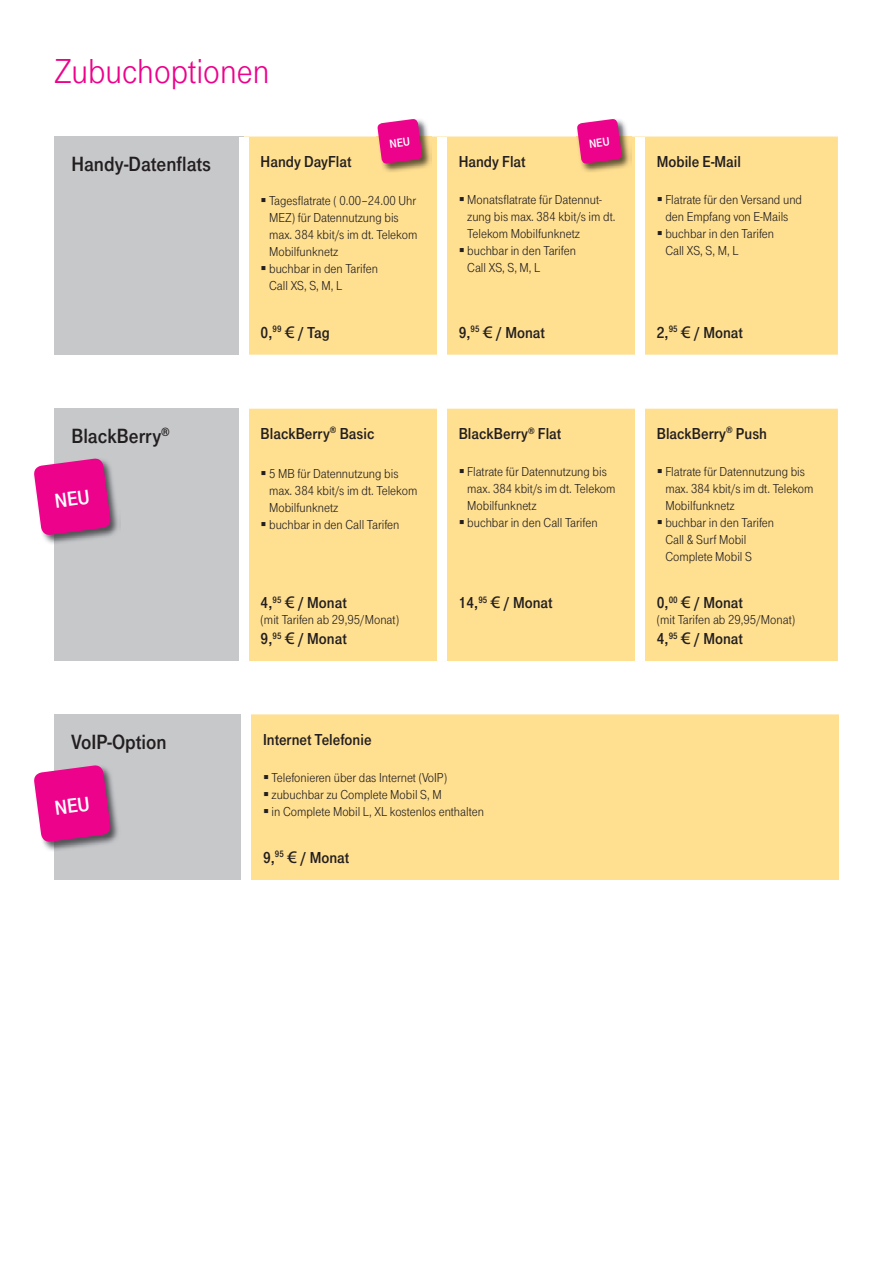
<style>
.page{position:relative;width:893px;height:1263px;background:#fff}
.page>*{position:absolute;margin:0;border:0;box-sizing:border-box;transform-origin:0 0}
.t1{font:36px "Tele Grotesk Norm";color:#ed028c}
.t2{font:21.3px "Tele Grotesk Fett";color:#231f20}
.t3{font:16.5px "Tele Grotesk Fett";color:#231f20}
.t4{font:13.5px/17px "Tele Grotesk Norm";color:#231f20}
.s1{font-family:"Linotype Euro Font Ato F"}
</style>
<div class="page">
<div style="left:54px;top:409px;width:190px;height:252px;background:#c7c8ca"></div>
<div style="left:249px;top:409px;width:589px;height:252px;background:#ffdf90"></div>
<div style="left:437px;top:409px;width:9px;height:169px;background:#fff"></div>
<div style="left:437px;top:578px;width:9px;height:83px;background:#fff"></div>
<div style="left:239px;top:409px;width:9px;height:169px;background:#fff"></div>
<div style="left:239px;top:578px;width:9px;height:83px;background:#fff"></div>
<div style="left:635px;top:409px;width:9px;height:169px;background:#fff"></div>
<div style="left:635px;top:578px;width:9px;height:83px;background:#fff"></div>
<div style="left:54px;top:137px;width:190px;height:218px;background:#c7c8ca"></div>
<div style="left:249px;top:137px;width:589px;height:218px;background:#ffdf90"></div>
<div style="left:437px;top:137px;width:9px;height:170px;background:#fff"></div>
<div style="left:437px;top:307px;width:9px;height:48px;background:#fff"></div>
<div style="left:239px;top:137px;width:9px;height:170px;background:#fff"></div>
<div style="left:239px;top:307px;width:9px;height:48px;background:#fff"></div>
<div style="left:635px;top:137px;width:9px;height:170px;background:#fff"></div>
<div style="left:635px;top:307px;width:9px;height:48px;background:#fff"></div>
<div style="left:54px;top:714px;width:192px;height:166px;background:#c7c8ca"></div>
<div style="left:251px;top:714px;width:588px;height:166px;background:#ffdf90"></div>
<div style="left:242px;top:714px;width:9px;height:119px;background:#fff"></div>
<div style="left:242px;top:833px;width:9px;height:47px;background:#fff"></div>
<img style="left:43px;top:472px;width:75px;height:72px">
<img style="left:377px;top:121px;width:54px;height:52px">
<img style="left:576px;top:121px;width:55px;height:52px">
<img style="left:43px;top:778px;width:75px;height:73px">
<svg style="left:262px;top:471px;width:4px;height:4px"></svg>
<svg style="left:262px;top:522px;width:4px;height:4px"></svg>
<svg style="left:460px;top:469px;width:4px;height:4px"></svg>
<svg style="left:460px;top:520px;width:4px;height:4px"></svg>
<svg style="left:658px;top:469px;width:4px;height:4px"></svg>
<svg style="left:658px;top:520px;width:4px;height:4px"></svg>
<svg style="left:262px;top:198px;width:4px;height:4px"></svg>
<svg style="left:262px;top:266px;width:4px;height:4px"></svg>
<svg style="left:460px;top:197px;width:4px;height:4px"></svg>
<svg style="left:460px;top:248px;width:4px;height:4px"></svg>
<svg style="left:658px;top:197px;width:4px;height:4px"></svg>
<svg style="left:658px;top:231px;width:4px;height:4px"></svg>
<svg style="left:264px;top:775px;width:4px;height:4px"></svg>
<svg style="left:264px;top:792px;width:4px;height:4px"></svg>
<svg style="left:264px;top:809px;width:4px;height:4px"></svg>
<svg style="left:34px;top:458px;width:77px;height:78px;background:#e12594"></svg>
<svg style="left:377px;top:119px;width:46px;height:45px;background:#e2268c"></svg>
<svg style="left:577px;top:119px;width:45px;height:45px;background:#e3238d"></svg>
<svg style="left:34px;top:765px;width:77px;height:78px;background:#e02593"></svg>
<h1 class="t1" style="left:54px;top:51px;width:217px">Zubuchoptionen</h1>
<h2 class="t2" style="left:71px;top:152px;width:141px">Handy-Datenflats</h2>
<p class="t3" style="left:261px;top:152px;width:92px">Handy DayFlat</p>
<p class="t4" style="left:269px;top:192px;width:150px">Tagesflatrate ( 0.00–24.00 Uhr<br>MEZ) für Datennutzung bis max. 384 kbit/s im dt. Telekom<br>Mobilfunknetz<br>buchbar in den Tarifen<br>Call XS, S, M, L</p>
<p class="t3" style="left:459px;top:152px;width:68px">Handy Flat</p>
<p class="t4" style="left:467px;top:191px;width:150px">Monatsflatrate für Datennut&shy;zung bis max. 384 kbit/s im dt.<br>Telekom Mobilfunknetz buchbar in den Tarifen<br>Call XS, S, M, L</p>
<p class="t3" style="left:657px;top:152px;width:86px">Mobile E-Mail</p>
<p class="t4" style="left:665px;top:190px;width:138px">Flatrate für den Versand und den Empfang von E-Mails buchbar in den Tarifen<br>Call XS, S, M, L</p>
<p class="t3" style="left:261px;top:323px;width:71px">0,<sup>99</sup> <span class="s1">3</span> / Tag</p>
<p class="t3" style="left:459px;top:323px;width:88px">9,<sup>95</sup> <span class="s1">3</span> / Monat</p>
<p class="t3" style="left:657px;top:323px;width:88px">2,<sup>95</sup> <span class="s1">3</span> / Monat</p>
<h2 class="t2" style="left:71px;top:424px;width:100px">BlackBerry<sup>®</sup></h2>
<p class="t3" style="left:261px;top:424px;width:115px">BlackBerry<sup>®</sup> Basic</p>
<p class="t4" style="left:269px;top:464px;width:150px">5 MB für Datennutzung bis max. 384 kbit/s im dt. Telekom<br>Mobilfunknetz<br>buchbar in den Call Tarifen</p>
<p class="t3" style="left:261px;top:593px;width:88px">4,<sup>95</sup> <span class="s1">3</span> / Monat</p>
<p class="t4" style="left:261px;top:611px;width:140px">(mit Tarifen ab 29,95/Monat)</p>
<p class="t3" style="left:261px;top:629px;width:88px">9,<sup>95</sup> <span class="s1">3</span> / Monat</p>
<p class="t3" style="left:459px;top:425px;width:104px">BlackBerry<sup>®</sup> Flat</p>
<p class="t4" style="left:467px;top:463px;width:150px">Flatrate für Datennutzung bis max. 384 kbit/s im dt. Telekom<br>Mobilfunknetz<br>buchbar in den Call Tarifen</p>
<p class="t3" style="left:657px;top:424px;width:112px">BlackBerry<sup>®</sup> Push</p>
<p class="t4" style="left:665px;top:463px;width:150px">Flatrate für Datennutzung bis max. 384 kbit/s im dt. Telekom<br>Mobilfunknetz<br>buchbar in den Tarifen<br>Call &amp; Surf Mobil<br>Complete Mobil S</p>
<p class="t3" style="left:459px;top:593px;width:95px">14,<sup>95</sup> <span class="s1">3</span> / Monat</p>
<p class="t3" style="left:657px;top:593px;width:88px">0,<sup>00</sup> <span class="s1">3</span> / Monat</p>
<p class="t4" style="left:657px;top:611px;width:140px">(mit Tarifen ab 29,95/Monat)</p>
<p class="t3" style="left:657px;top:629px;width:88px">4,<sup>95</sup> <span class="s1">3</span> / Monat</p>
<h2 class="t2" style="left:71px;top:730px;width:97px">VoIP-Option</h2>
<p class="t3" style="left:263px;top:730px;width:110px">Internet Telefonie</p>
<p class="t4" style="left:272px;top:769px;width:214px">Telefonieren über das Internet (VoIP) zubuchbar zu Complete Mobil S, M<br>in Complete Mobil L, XL kostenlos enthalten</p>
<p class="t3" style="left:263px;top:848px;width:88px">9,<sup>95</sup> <span class="s1">3</span> / Monat</p>
</div>
